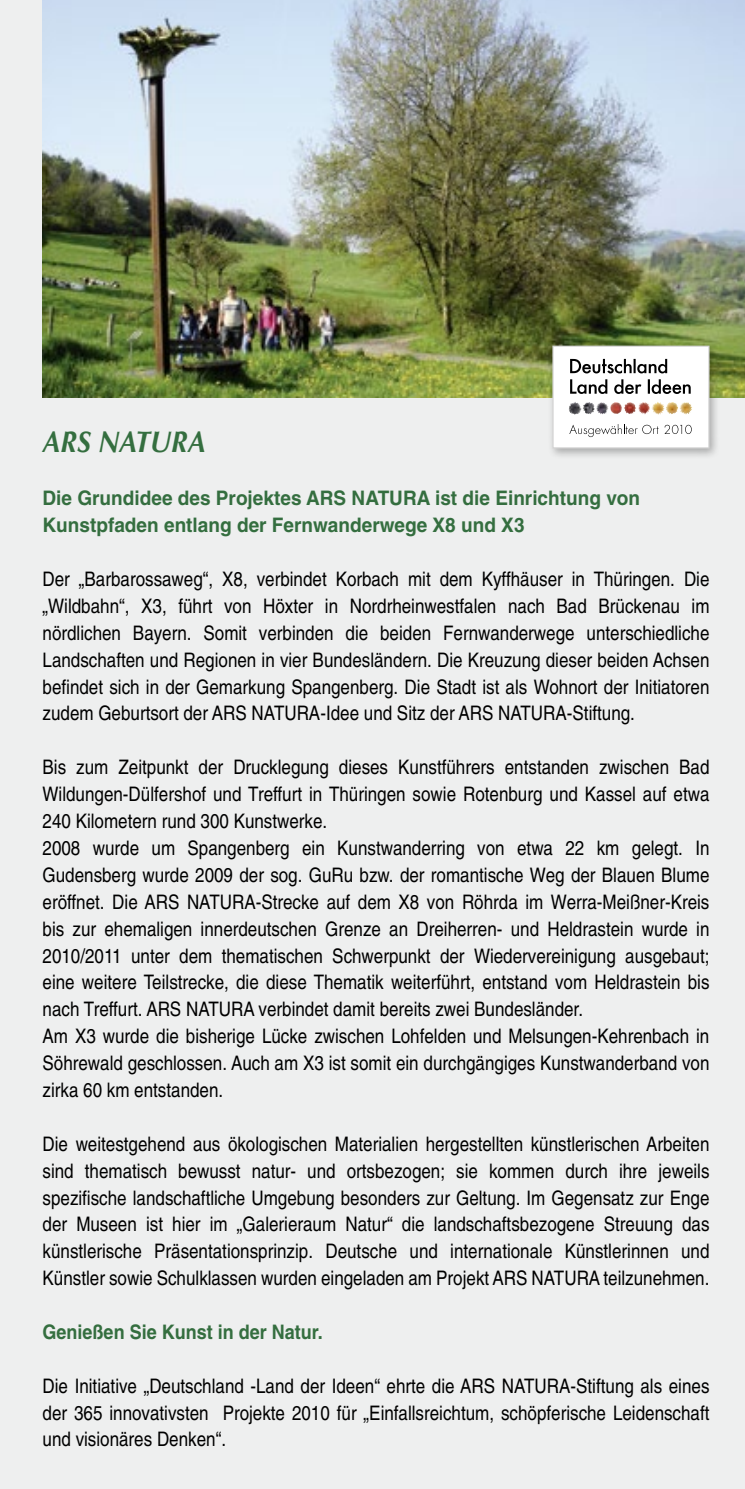
<style>
.page{position:relative;width:745px;height:1489px;background:#fff}
.page>*{position:absolute;margin:0;border:0;box-sizing:border-box;transform-origin:0 0}
.t1{font:italic 700 30px "Optima";color:#346e3f;scale:.9 1}
.t2{font:20px/27px "Helvetica";color:#000;text-align:justify;scale:.85 1}
.t3{font:700 20px/27px "Helvetica";color:#346e3f;scale:.95 1}
.t4{font:700 20px "Helvetica";color:#346e3f;scale:.9 1}
</style>
<div class="page">
<div style="left:0;top:0;width:744px;height:1488px;background:#eeefef"></div>
<img style="left:43px;top:0;width:701px;height:397px">
<div style="left:546px;top:340px;width:173px;height:119px;background:#000;opacity:.3"></div>
<div style="left:552px;top:346px;width:156px;height:102px;background:#fff"></div>
<svg style="left:570px;top:379px;width:120px;height:15px"></svg>
<svg style="left:570px;top:359px;width:96px;height:14px"></svg>
<svg style="left:652px;top:403px;width:4px;height:4px"></svg>
<svg style="left:569px;top:424px;width:89px;height:13px"></svg>
<svg style="left:664px;top:425px;width:27px;height:9px"></svg>
<div style="left:552px;top:345px;width:157px;height:103px;border:1px solid #d5d5d5"></div>
<h1 class="t1" style="left:43px;top:423px;width:183px">ARS NATURA</h1>
<p class="t3" style="left:43px;top:484px;width:630px">Die Grundidee des Projektes ARS NATURA ist die Einrichtung von<br>Kunstpfaden entlang der Fernwanderwege X8 und X3</p>
<p class="t2" style="left:43px;top:565px;width:785px">Der „Barbarossaweg“, X8, verbindet Korbach mit dem Kyffhäuser in Thüringen. Die „Wildbahn“, X3, führt von Höxter in Nordrheinwestfalen nach Bad Brückenau im nördlichen Bayern. Somit verbinden die beiden Fernwanderwege unterschiedliche Landschaften und Regionen in vier Bundesländern. Die Kreuzung dieser beiden Achsen befindet sich in der Gemarkung Spangenberg. Die Stadt ist als Wohnort der Initiatoren zudem Geburtsort der ARS NATURA-Idee und Sitz der ARS NATURA-Stiftung.</p>
<p class="t2" style="left:43px;top:753px;width:785px;text-align:left">Bis zum Zeitpunkt der Drucklegung dieses Kunstführers entstanden zwischen Bad Wildungen-Dülfershof und Treffurt in Thüringen sowie Rotenburg und Kassel auf etwa 240 Kilometern rund 300 Kunstwerke.<br>2008 wurde um Spangenberg ein Kunstwanderring von etwa 22 km gelegt. In Gudensberg wurde 2009 der sog. GuRu bzw. der romantische Weg der Blauen Blume eröffnet. Die ARS NATURA-Strecke auf dem X8 von Röhrda im Werra-Meißner-Kreis bis zur ehemaligen innerdeutschen Grenze an Dreiherren- und Heldrastein wurde in 2010/2011 unter dem thematischen Schwerpunkt der Wiedervereinigung ausgebaut; eine weitere Teilstrecke, die diese Thematik weiterführt, entstand vom Heldrastein bis nach Treffurt. ARS NATURA verbindet damit bereits zwei Bundesländer.<br>Am X3 wurde die bisherige Lücke zwischen Lohfelden und Melsungen-Kehrenbach in Söhrewald geschlossen. Auch am X3 ist somit ein durchgängiges Kunstwanderband von zirka 60 km entstanden.</p>
<p class="t2" style="left:43px;top:1130px;width:785px">Die weitestgehend aus ökologischen Materialien hergestellten künstlerischen Arbeiten sind thematisch bewusst natur- und ortsbezogen; sie kommen durch ihre jeweils spezifische landschaftliche Umgebung besonders zur Geltung. Im Gegensatz zur Enge der Museen ist hier im „Galerieraum Natur“ die landschaftsbezogene Streuung das künstlerische Präsentationsprinzip. Deutsche und internationale Künstlerinnen und Künstler sowie Schulklassen wurden eingeladen am Projekt ARS NATURA teilzunehmen.</p>
<p class="t4" style="left:43px;top:1319px;width:313px">Genießen Sie Kunst in der Natur.</p>
<p class="t2" style="left:43px;top:1371px;width:785px">Die Initiative „Deutschland -Land der Ideen“ ehrte die ARS NATURA-Stiftung als eines der 365 innovativsten Projekte 2010 für „Einfallsreichtum, schöpferische Leidenschaft und visionäres Denken“.</p>
</div>
